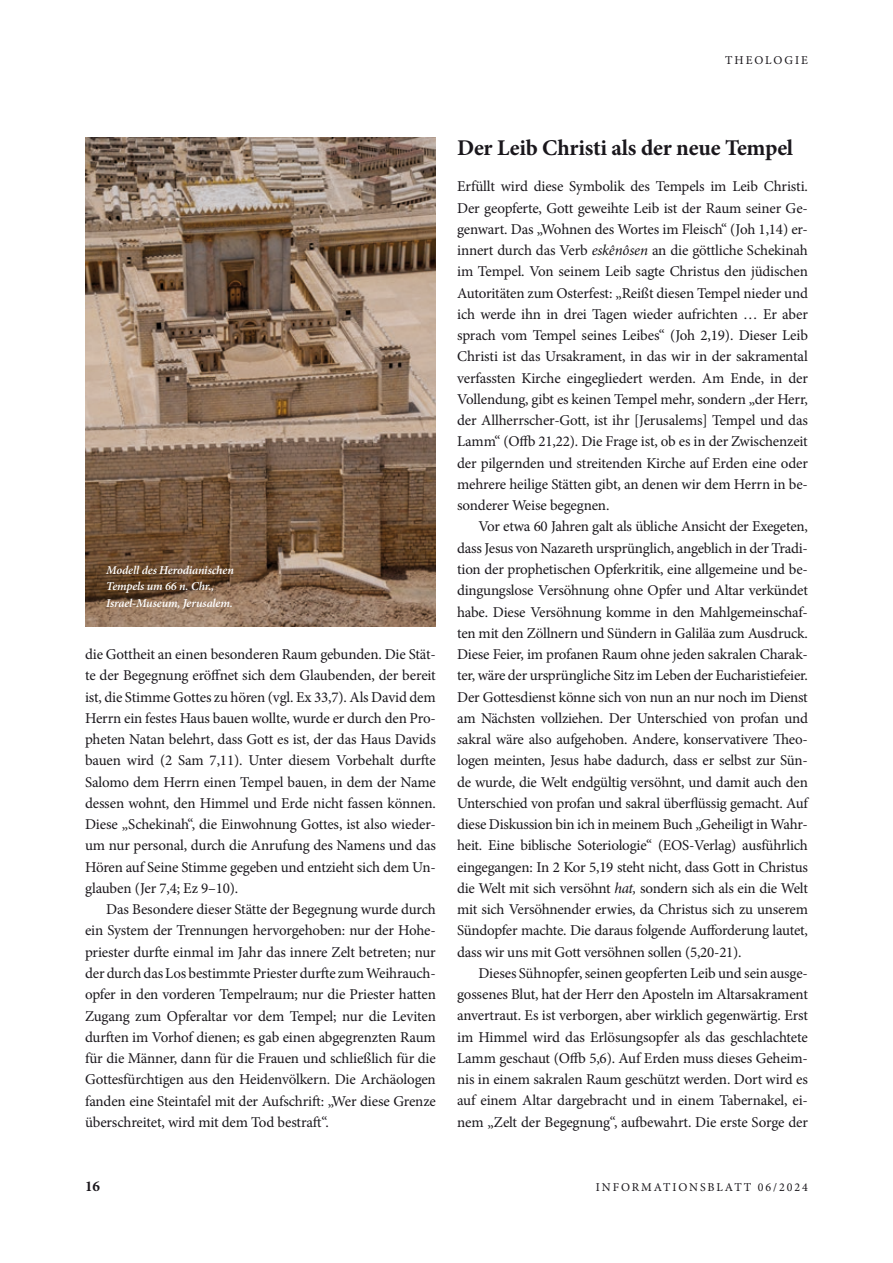
<style>
.page{position:relative;width:893px;height:1263px;background:#fff}
.page>*{position:absolute;margin:0;border:0;box-sizing:border-box;transform-origin:0 0}
.t1{font:700 22.5px "Minion Pro";letter-spacing:-.01em;color:#1a171c}
.t2{font:15px/21.3px "Minion Pro";letter-spacing:-.01em;color:#1a171c;text-align:justify}
.t3{font:700 15px "Minion Pro";color:#1a171c}
.t4{font:italic 600 12px/16.5px "Minion Pro";letter-spacing:-.01em;color:#fff}
.t5{font:12px "Minion Pro";letter-spacing:.16em;color:#1a171c}
.s1{font-style:italic}
</style>
<div class="page">
<img style="left:85px;top:138px;width:351px;height:489px">
<p class="t5" style="left:725px;top:52px;width:84px">THEOLOGIE</p>
<p class="t4" style="left:106px;top:561px;width:129px">Modell des Herodianischen<br>Tempels um 66 n. Chr.,<br>Israel-Museum, Jerusalem.</p>
<p class="t2" style="left:85px;top:644px;width:352px">die Gottheit an einen besonderen Raum gebunden. Die Stät&shy;te der Begegnung eröffnet sich dem Glaubenden, der bereit ist, die Stimme Gottes zu hören (vgl. Ex 33,7). Als David dem Herrn ein festes Haus bauen wollte, wurde er durch den Pro&shy;pheten Natan belehrt, dass Gott es ist, der das Haus Davids bauen wird (2 Sam 7,11). Unter diesem Vorbehalt durfte Salomo dem Herrn einen Tempel bauen, in dem der Name dessen wohnt, den Himmel und Erde nicht fassen können.<br>Diese „Schekinah“, die Einwohnung Gottes, ist also wieder&shy;um nur personal, durch die Anrufung des Namens und das Hören auf Seine Stimme gegeben und entzieht sich dem Un&shy;glauben (Jer 7,4; Ez 9–10).</p>
<p class="t2" style="left:85px;top:899px;width:352px;text-indent:21px">Das Besondere dieser Stätte der Begegnung wurde durch ein System der Trennungen hervorgehoben: nur der Hohe&shy;priester durfte einmal im Jahr das innere Zelt betreten; nur der durch das Los bestimmte Priester durfte zum Weihrauch&shy;opfer in den vorderen Tempelraum; nur die Priester hatten Zugang zum Opferaltar vor dem Tempel; nur die Leviten durften im Vorhof dienen; es gab einen abgegrenzten Raum für die Männer, dann für die Frauen und schließlich für die Gottesfürchtigen aus den Heidenvölkern. Die Archäologen fanden eine Steintafel mit der Aufschrift: „Wer diese Grenze überschreitet, wird mit dem Tod bestraft“.</p>
<h1 class="t1" style="left:457px;top:132px;width:338px">Der Leib Christi als der neue Tempel</h1>
<p class="t2" style="left:457px;top:176px;width:352px">Erfüllt wird diese Symbolik des Tempels im Leib Christi.<br>Der geopferte, Gott geweihte Leib ist der Raum seiner Ge&shy;genwart. Das „Wohnen des Wortes im Fleisch“ (Joh 1,14) er&shy;innert durch das Verb <span class="s1">eskênôsen</span> an die göttliche Schekinah im Tempel. Von seinem Leib sagte Christus den jüdischen Autoritäten zum Osterfest: „Reißt diesen Tempel nieder und ich werde ihn in drei Tagen wieder aufrichten … Er aber sprach vom Tempel seines Leibes“ (Joh 2,19). Dieser Leib Christi ist das Ursakrament, in das wir in der sakramental verfassten Kirche eingegliedert werden. Am Ende, in der Vollendung, gibt es keinen Tempel mehr, sondern „der Herr, der Allherrscher-Gott, ist ihr [Jerusalems] Tempel und das Lamm“ (Offb 21,22). Die Frage ist, ob es in der Zwischenzeit der pilgernden und streitenden Kirche auf Erden eine oder mehrere heilige Stätten gibt, an denen wir dem Herrn in be&shy;sonderer Weise begegnen.</p>
<p class="t2" style="left:457px;top:516px;width:352px;text-indent:21px">Vor etwa 60 Jahren galt als übliche Ansicht der Exegeten, dass Jesus von Nazareth ursprünglich, angeblich in der Tradi&shy;tion der prophetischen Opferkritik, eine allgemeine und be&shy;dingungslose Versöhnung ohne Opfer und Altar verkündet habe. Diese Versöhnung komme in den Mahlgemeinschaf&shy;ten mit den Zöllnern und Sündern in Galiläa zum Ausdruck.<br>Diese Feier, im profanen Raum ohne jeden sakralen Charak&shy;ter, wäre der ursprüngliche Sitz im Leben der Eucharistiefeier.<br>Der Gottesdienst könne sich von nun an nur noch im Dienst am Nächsten vollziehen. Der Unterschied von profan und <span class="s1">s</span>akral wäre also aufgehoben. Andere, konservativere Theo&shy;logen meinten, Jesus habe dadurch, dass er selbst zur Sün&shy;de wurde, die Welt endgültig versöhnt, und damit auch den Unterschied von profan und sakral überflüssig gemacht. Auf diese Diskussion bin ich in meinem Buch „Geheiligt in Wahr&shy;heit. Eine biblische Soteriologie“ (EOS-Verlag) ausführlich eingegangen: In 2 Kor 5,19 steht nicht, dass Gott in Christus die Welt mit sich versöhnt <span class="s1">hat,</span> sondern sich als ein die Welt mit sich Versöhnender erwies, da Christus sich zu unserem Sündopfer machte. Die daraus folgende Aufforderung lautet, dass wir uns mit Gott versöhnen sollen (5,20-21).</p>
<p class="t2" style="left:457px;top:962px;width:352px;text-indent:21px">Dieses Sühnopfer, seinen geopferten Leib und sein ausge&shy;gossenes Blut, hat der Herr den Aposteln im Altarsakrament anvertraut. Es ist verborgen, aber wirklich gegenwärtig. Erst im Himmel wird das Erlösungsopfer als das geschlachtete Lamm geschaut (Offb 5,6). Auf Erden muss dieses Geheim&shy;nis in einem sakralen Raum geschützt werden. Dort wird es auf einem Altar dargebracht und in einem Tabernakel, ei&shy;nem „Zelt der Begegnung“, aufbewahrt. Die erste Sorge der</p>
<p class="t3" style="left:85px;top:1175px;width:16px">16</p>
<p class="t5" style="left:596px;top:1179px;width:213px">INFORMATIONSBLATT 06/2024</p>
</div>
